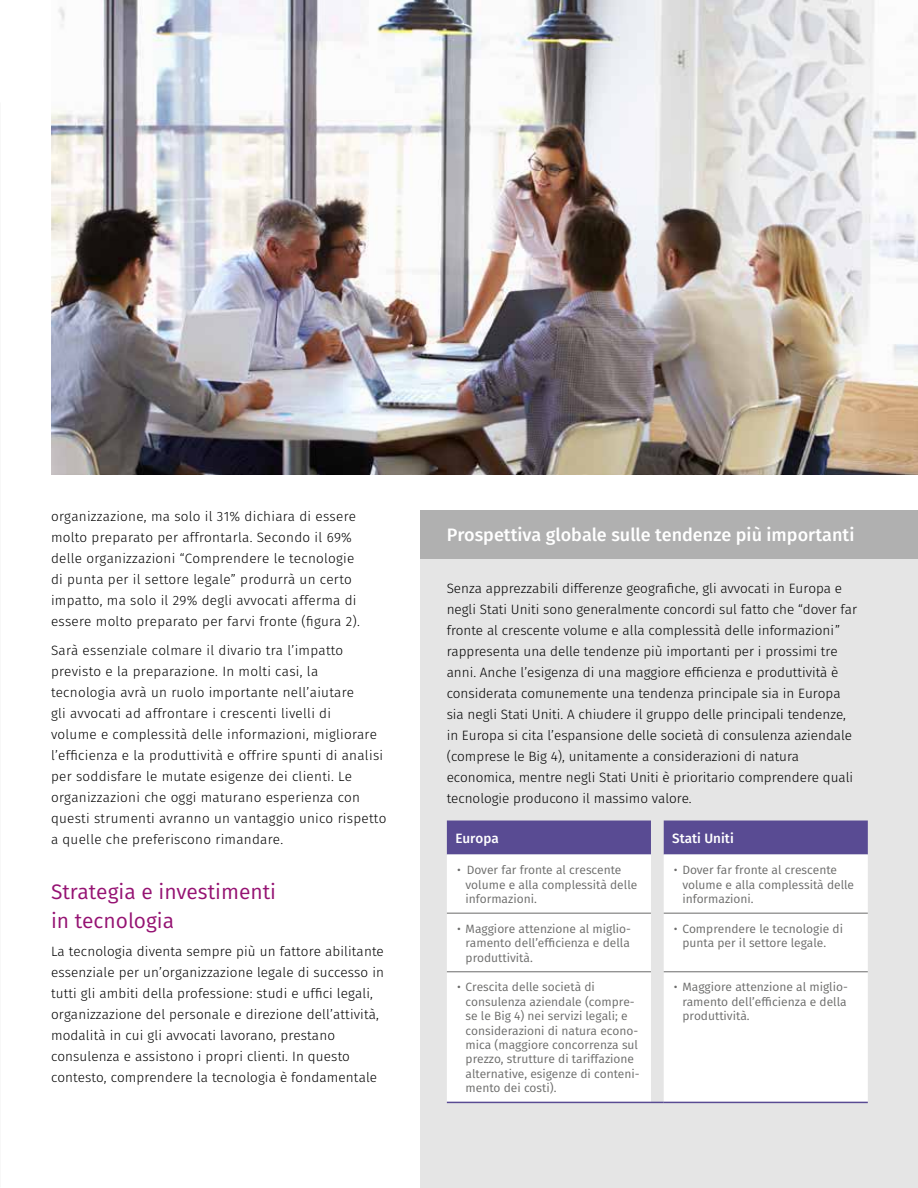
<style>
.page{position:relative;width:918px;height:1188px;background:#fff}
.page>*{position:absolute;margin:0;border:0;box-sizing:border-box;transform-origin:0 0}
.t1{font:21px/28.5px "Fira Sans";color:#951272}
.t2{font:500 18px "Fira Sans";color:#fff}
.t3{font:300 13.5px/21px "Fira Sans";letter-spacing:.01em;color:#000}
.t4{font:500 13.5px "Fira Sans";color:#fff}
.t5{font:12px/14.4px "Fira Sans";color:#6b6b6a}
</style>
<div class="page">
<div style="left:421px;top:535px;width:497px;height:653px;background:#e5e5e5"></div>
<div style="left:421px;top:510px;width:497px;height:48px;background:#b0b0b0"></div>
<img style="left:51px;top:0;width:867px;height:474px">
<div style="left:447px;top:821px;width:421px;height:34px;background:#594b93"></div>
<div style="left:447px;top:855px;width:421px;height:247px;background:#fff"></div>
<hr style="left:447px;top:913px;width:204px;height:1px;background:#6b6b6a">
<hr style="left:664px;top:913px;width:204px;height:1px;background:#6b6b6a">
<hr style="left:447px;top:1102px;width:204px;height:1px;background:#594b93">
<svg style="left:651px;top:1102px;width:13px;height:1px"></svg>
<hr style="left:664px;top:1102px;width:204px;height:1px;background:#594b93">
<hr style="left:447px;top:971px;width:204px;height:1px;background:#6b6b6a">
<hr style="left:664px;top:971px;width:204px;height:1px;background:#6b6b6a">
<p class="t3" style="left:51px;top:506px;width:310px">organizzazione, ma solo il 31% dichiara di essere molto preparato per affrontarla. Secondo il 69% delle organizzazioni “Comprendere le tecnologie di punta per il settore legale” produrrà un certo impatto, ma solo il 29% degli avvocati afferma di essere molto preparato per farvi fronte (figura 2).</p>
<p class="t3" style="left:51px;top:640px;width:337px">Sarà essenziale colmare il divario tra l’impatto previsto e la preparazione. In molti casi, la tecnologia avrà un ruolo importante nell’aiutare<br>gli avvocati ad affrontare i crescenti livelli di<br>volume e complessità delle informazioni, migliorare l’efficienza e la produttività e offrire spunti di analisi per soddisfare le mutate esigenze dei clienti. Le organizzazioni che oggi maturano esperienza con questi strumenti avranno un vantaggio unico rispetto a quelle che preferiscono rimandare.</p>
<h1 class="t1" style="left:51px;top:877px;width:227px">Strategia e investimenti in tecnologia</h1>
<p class="t3" style="left:51px;top:941px;width:335px">La tecnologia diventa sempre più un fattore abilitante essenziale per un’organizzazione legale di successo in tutti gli ambiti della professione: studi e uffici legali, organizzazione del personale e direzione dell’attività, modalità in cui gli avvocati lavorano, prestano consulenza e assistono i propri clienti. In questo contesto, comprendere la tecnologia è fondamentale</p>
<h2 class="t2" style="left:447px;top:520px;width:409px">Prospettiva globale sulle tendenze più importanti</h2>
<p class="t3" style="left:447px;top:578px;width:412px">Senza apprezzabili differenze geografiche, gli avvocati in Europa e negli Stati Uniti sono generalmente concordi sul fatto che “dover far fronte al crescente volume e alla complessità delle informazioni” rappresenta una delle tendenze più importanti per i prossimi tre anni. Anche l’esigenza di una maggiore efficienza e produttività è considerata comunemente una tendenza principale sia in Europa sia negli Stati Uniti. A chiudere il gruppo delle principali tendenze, in Europa si cita l’espansione delle società di consulenza aziendale (comprese le Big 4), unitamente a considerazioni di natura economica, mentre negli Stati Uniti è prioritario comprendere quali tecnologie producono il massimo valore.</p>
<p class="t4" style="left:455px;top:827px;width:45px">Europa</p>
<p class="t4" style="left:672px;top:827px;width:63px">Stati Uniti</p>
<p class="t5" style="left:466px;top:862px;width:173px;text-indent:-9px">• Dover far fronte al crescente volume e alla complessità delle informazioni.</p>
<p class="t5" style="left:682px;top:862px;width:173px;text-indent:-9px">• Dover far fronte al crescente volume e alla complessità delle informazioni.</p>
<p class="t5" style="left:466px;top:921px;width:167px;text-align:justify;text-indent:-9px">• Maggiore attenzione al miglio&shy;ramento dell’efficienza e della produttività.</p>
<p class="t5" style="left:682px;top:921px;width:162px;text-indent:-9px">• Comprendere le tecnologie di punta per il settore legale.</p>
<p class="t5" style="left:466px;top:980px;width:176px;text-indent:-9px">• Crescita delle società di consulenza aziendale (compre&shy;se le Big 4) nei servizi legali; e considerazioni di natura econo&shy;mica (maggiore concorrenza sul prezzo, strutture di tariffazione alternative, esigenze di conteni&shy;mento dei costi).</p>
<p class="t5" style="left:682px;top:980px;width:167px;text-align:justify;text-indent:-9px">• Maggiore attenzione al miglio&shy;ramento dell’efficienza e della produttività.</p>
</div>
